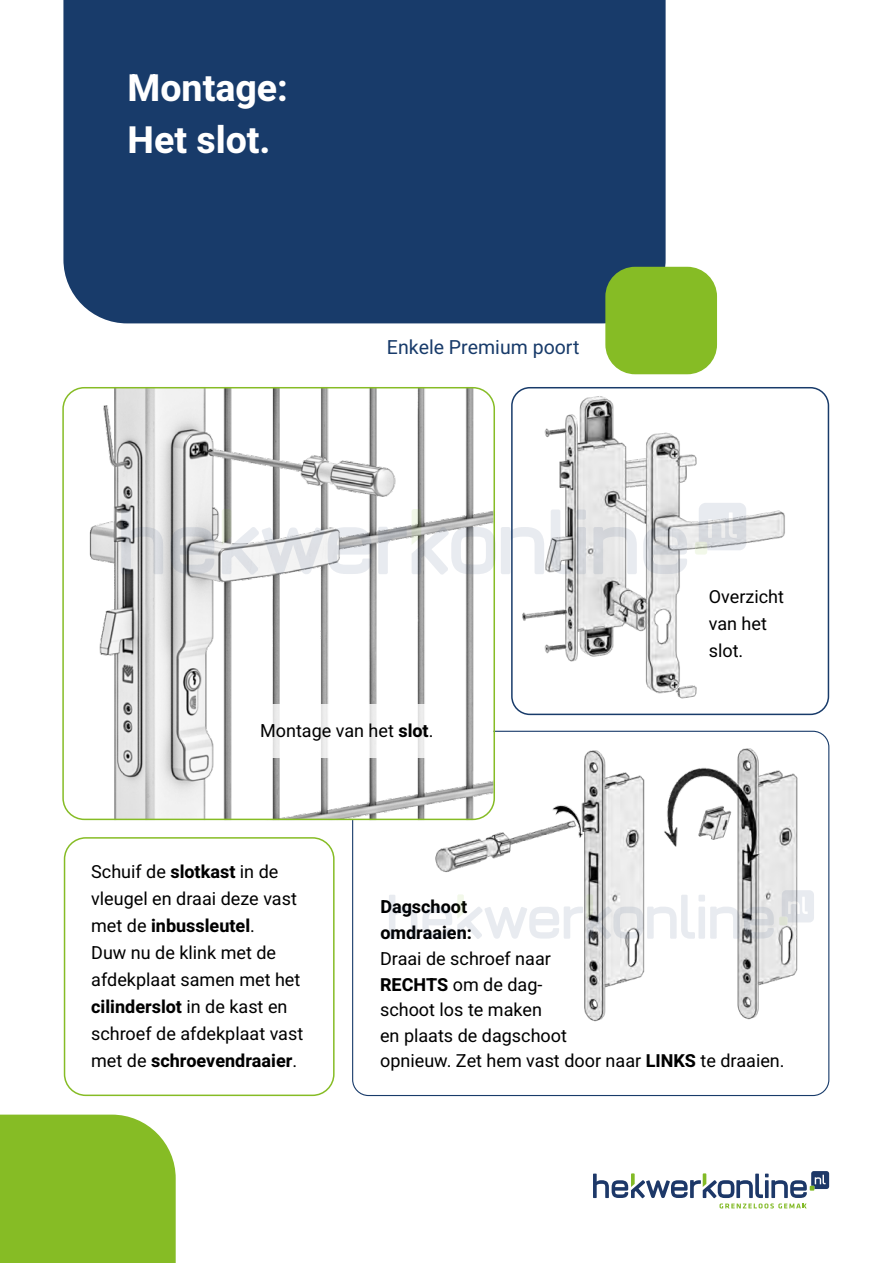
<style>
.page{position:relative;width:893px;height:1263px;background:#fff}
.page>*{position:absolute;margin:0;border:0;box-sizing:border-box;transform-origin:0 0}
.t1{font:700 37.5px/52.5px "Heebo";color:#fff}
.t2{font:19.5px "Heebo";color:#183b6a}
.t3{font:18px/27px "Heebo";color:#000}
.t4{font:700 18px/25.5px "Heebo";color:#000}
.s1{font-weight:700}
</style>
<div class="page">
<div style="left:63px;top:0;width:603px;height:323px;background:#183b6a"></div>
<div style="left:605px;top:267px;width:112px;height:107px;background:#86bc25;border-radius:30px"></div>
<div style="left:0;top:1114px;width:176px;height:149px;background:#86bc25"></div>
<div style="left:511px;top:387px;width:318px;height:328px;border:2px solid #183b6a;border-radius:18px"></div>
<img style="left:519px;top:387px;width:280px;height:312px">
<img style="left:65px;top:387px;width:427px;height:433px">
<img style="left:429px;top:736px;width:216px;height:286px">
<img style="left:664px;top:748px;width:145px;height:272px">
<div style="left:64px;top:837px;width:271px;height:259px;border:2px solid #86bc25;border-radius:21px"></div>
<div style="left:62px;top:387px;width:433px;height:433px;border:2px solid #86bc25;border-radius:21px"></div>
<div style="left:237px;top:704px;width:222px;height:53px;background:#fff"></div>
<svg style="left:695px;top:542px;width:12px;height:13px"></svg>
<svg style="left:121px;top:509px;width:42px;height:65px;background:#c1c2c4"></svg>
<svg style="left:378px;top:509px;width:166px;height:66px"></svg>
<svg style="left:593px;top:527px;width:44px;height:47px;background:#e0e1e4"></svg>
<svg style="left:551px;top:509px;width:20px;height:65px"></svg>
<svg style="left:699px;top:503px;width:47px;height:47px;background:#dbdde1"></svg>
<svg style="left:643px;top:527px;width:44px;height:47px;background:#cfd0d3"></svg>
<svg style="left:576px;top:527px;width:10px;height:47px"></svg>
<svg style="left:576px;top:509px;width:10px;height:10px"></svg>
<svg style="left:170px;top:527px;width:44px;height:47px;background:#b7b8bb"></svg>
<svg style="left:222px;top:509px;width:150px;height:66px"></svg>
<div style="left:779px;top:917px;width:8px;height:8px;background:#dde2d4;border-radius:2px"></div>
<svg style="left:782px;top:890px;width:32px;height:32px"></svg>
<svg style="left:710px;top:906px;width:64px;height:33px"></svg>
<div style="left:698px;top:906px;width:7px;height:33px;background:#e8ebf0"></div>
<div style="left:698px;top:895px;width:7px;height:6px;background:#e8ebf0"></div>
<svg style="left:389px;top:894px;width:306px;height:45px"></svg>
<svg style="left:593px;top:1171px;width:236px;height:37px"></svg>
<h1 class="t1" style="left:128px;top:61px;width:162px">Montage:<br>Het slot.</h1>
<p class="t2" style="left:387px;top:334px;width:194px">Enkele Premium poort</p>
<p class="t3" style="left:260px;top:717px;width:175px">Montage van het <span class="s1">slot</span>.</p>
<p class="t3" style="left:709px;top:583px;width:77px">Overzicht van het slot.</p>
<p class="t3" style="left:91px;top:858px;width:214px">Schuif de <span class="s1">slotkast</span> in de vleugel en draai deze vast met de <span class="s1">inbussleutel</span>.<br>Duw nu de klink met de afdekplaat samen met het <span class="s1">cilinderslot</span> in de kast en schroef de afdekplaat vast met de <span class="s1">schroevendraaier</span>.</p>
<p class="t4" style="left:380px;top:894px;width:93px">Dagschoot omdraaien:</p>
<p class="t3" style="left:380px;top:946px;width:406px;line-height:25.5px">Draai de schroef naar<br><span class="s1">RECHTS</span> om de dag-<br>schoot los te maken<br>en plaats de dagschoot<br>opnieuw. Zet hem vast door naar <span class="s1">LINKS</span> te draaien.</p>
</div>
